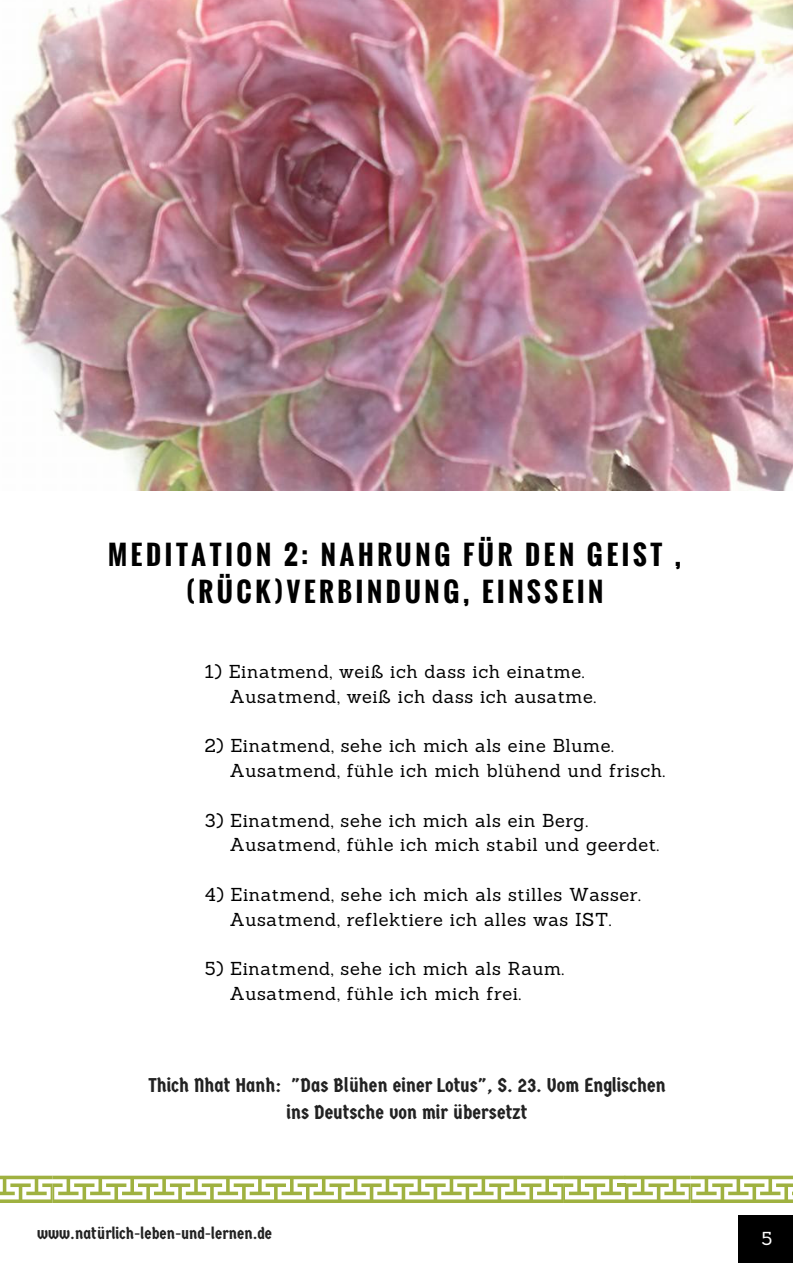
<style>
.page{position:relative;width:793px;height:1266px;background:#fff}
.page>*{position:absolute;margin:0;border:0;box-sizing:border-box;transform-origin:0 0}
.t1{font:700 26.55px/36.5px "Oswald";letter-spacing:.14em;color:#000;text-align:center}
.t2{font:19.88px/27.5px "Germania One";color:#222;text-align:center}
.t3{font:18.23px/24.8px "Sanchez";letter-spacing:.03em;color:#000}
.t4{font:18.23px "Sanchez";color:#fff}
.t5{font:16.58px "Germania One";color:#222}
</style>
<div class="page">
<div style="left:738px;top:1215px;width:55px;height:47px;background:#000"></div>
<img style="left:0;top:0;width:793px;height:490px">
<svg style="left:0;top:1175px;width:793px;height:27px"></svg>
<h1 class="t1" style="left:108px;top:536px;width:574px">MEDITATION 2: NAHRUNG FÜR DEN GEIST , (RÜCK)VERBINDUNG, EINSSEIN</h1>
<p class="t3" style="left:230px;top:659px;width:368px;text-indent:-25px">1) Einatmend, weiß ich dass ich einatme.<br>Ausatmend, weiß ich dass ich ausatme.</p>
<p class="t3" style="left:230px;top:733px;width:437px;text-indent:-25px">2) Einatmend, sehe ich mich als eine Blume.<br>Ausatmend, fühle ich mich blühend und frisch.</p>
<p class="t3" style="left:230px;top:807px;width:431px;text-indent:-25px">3) Einatmend, sehe ich mich als ein Berg.<br>Ausatmend, fühle ich mich stabil und geerdet.</p>
<p class="t3" style="left:205px;top:881px;width:437px;text-align:center">4) Einatmend, sehe ich mich als stilles Wasser.<br>Ausatmend, reflektiere ich alles was IST.</p>
<p class="t3" style="left:230px;top:955px;width:336px;text-indent:-25px">5) Einatmend, sehe ich mich als Raum.<br>Ausatmend, fühle ich mich frei.</p>
<p class="t2" style="left:148px;top:1071px;width:519px">Thich Nhat Hanh: "Das Blühen einer Lotus", S. 23. Vom Englischen ins Deutsche von mir übersetzt</p>
<p class="t5" style="left:37px;top:1223px;width:236px">www.natürlich-leben-und-lernen.de</p>
<p class="t4" style="left:761px;top:1226px;width:12px">5</p>
</div>
